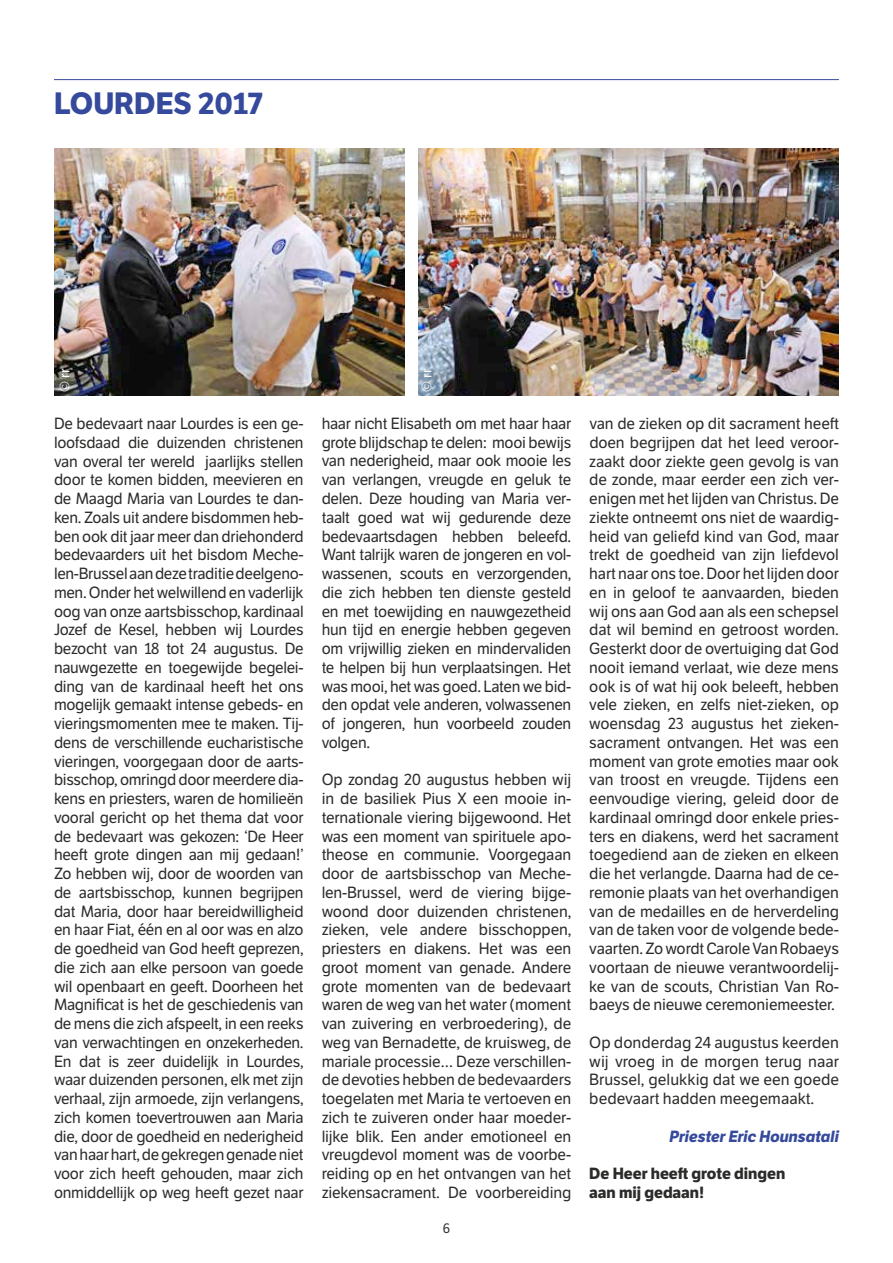
<style>
.page{position:relative;width:893px;height:1263px;background:#fff}
.page>*{position:absolute;margin:0;border:0;box-sizing:border-box;transform-origin:0 0}
.t1{font:700 30px "LFT Etica";color:#354a9c}
.t2{font:15.75px/18.8px "LFT Etica";letter-spacing:-.01em;color:#2b2b2a;text-align:justify}
.t3{font:700 15.75px/18.8px "LFT Etica";color:#2b2b2a}
.t4{font:italic 700 15.75px "LFT Etica";color:#354a9c}
.t5{font:13.5px "LFT Etica";color:#fff}
.t6{font:13.5px "LFT Etica";color:#2b2b2a}
</style>
<div class="page">
<hr style="left:54px;top:79px;width:785px;height:1px;background:#354a9c">
<img style="left:54px;top:149px;width:350px;height:246px">
<img style="left:418px;top:149px;width:421px;height:246px">
<h1 class="t1" style="left:54px;top:85px;width:210px">LOURDES 2017</h1>
<p class="t5" style="left:57px;top:392px;width:24px;rotate:-90deg">© rr</p>
<p class="t5" style="left:419px;top:392px;width:24px;rotate:-90deg">© rr</p>
<p class="t2" style="left:54px;top:414px;width:251px">De bedevaart naar Lourdes is een ge&shy;loofsdaad die duizenden christenen van overal ter wereld jaarlijks stellen door te komen bidden, meevieren en de Maagd Maria van Lourdes te dan&shy;ken. Zoals uit andere bisdommen heb&shy;ben ook dit jaar meer dan driehonderd bedevaarders uit het bisdom Meche&shy;len-Brussel aan deze traditie deelgeno&shy;men. Onder het welwillend en vaderlijk oog van onze aartsbisschop, kardinaal Jozef de Kesel, hebben wij Lourdes bezocht van 18 tot 24 augustus. De nauwgezette en toegewijde begelei&shy;ding van de kardinaal heeft het ons mogelijk gemaakt intense gebeds- en vieringsmomenten mee te maken. Tij&shy;dens de verschillende eucharistische vieringen, voorgegaan door de aarts&shy;bisschop, omringd door meerdere dia&shy;kens en priesters, waren de homilieën vooral gericht op het thema dat voor de bedevaart was gekozen: ‘De Heer heeft grote dingen aan mij gedaan!’ Zo hebben wij, door de woorden van de aartsbisschop, kunnen begrijpen dat Maria, door haar bereidwilligheid en haar Fiat, één en al oor was en alzo de goedheid van God heeft geprezen, die zich aan elke persoon van goede wil openbaart en geeft. Doorheen het Magnificat is het de geschiedenis van de mens die zich afspeelt, in een reeks van verwachtingen en onzekerheden.<br>En dat is zeer duidelijk in Lourdes, waar duizenden personen, elk met zijn verhaal, zijn armoede, zijn verlangens, zich komen toevertrouwen aan Maria die, door de goedheid en nederigheid van haar hart, de gekregen genade niet voor zich heeft gehouden, maar zich onmiddellijk op weg heeft gezet naar</p>
<p class="t2" style="left:322px;top:414px;width:251px">haar nicht Elisabeth om met haar haar grote blijdschap te delen: mooi bewijs van nederigheid, maar ook mooie les van verlangen, vreugde en geluk te delen. Deze houding van Maria ver&shy;taalt goed wat wij gedurende deze bedevaartsdagen hebben beleefd.<br>Want talrijk waren de jongeren en vol&shy;wassenen, scouts en verzorgenden, die zich hebben ten dienste gesteld en met toewijding en nauwgezetheid hun tijd en energie hebben gegeven om vrijwillig zieken en mindervaliden te helpen bij hun verplaatsingen. Het was mooi, het was goed. Laten we bid&shy;den opdat vele anderen, volwassenen of jongeren, hun voorbeeld zouden volgen.</p>
<p class="t2" style="left:322px;top:771px;width:251px">Op zondag 20 augustus hebben wij in de basiliek Pius X een mooie in&shy;ternationale viering bijgewoond. Het was een moment van spirituele apo&shy;theose en communie. Voorgegaan door de aartsbisschop van Meche&shy;len-Brussel, werd de viering bijge&shy;woond door duizenden christenen, zieken, vele andere bisschoppen, priesters en diakens. Het was een groot moment van genade. Andere grote momenten van de bedevaart waren de weg van het water (moment van zuivering en verbroedering), de weg van Bernadette, de kruisweg, de mariale processie… Deze verschillen&shy;de devoties hebben de bedevaarders toegelaten met Maria te vertoeven en zich te zuiveren onder haar moeder&shy;lijke blik. Een ander emotioneel en vreugdevol moment was de voorbe&shy;reiding op en het ontvangen van het ziekensacrament. De voorbereiding</p>
<p class="t6" style="left:443px;top:1220px;width:9px">6</p>
<p class="t2" style="left:589px;top:414px;width:251px">van de zieken op dit sacrament heeft doen begrijpen dat het leed veroor&shy;zaakt door ziekte geen gevolg is van de zonde, maar eerder een zich ver&shy;enigen met het lijden van Christus. De ziekte ontneemt ons niet de waardig&shy;heid van geliefd kind van God, maar trekt de goedheid van zijn liefdevol hart naar ons toe. Door het lijden door en in geloof te aanvaarden, bieden wij ons aan God aan als een schepsel dat wil bemind en getroost worden.<br>Gesterkt door de overtuiging dat God nooit iemand verlaat, wie deze mens ook is of wat hij ook beleeft, hebben vele zieken, en zelfs niet-zieken, op woensdag 23 augustus het zieken&shy;sacrament ontvangen. Het was een moment van grote emoties maar ook van troost en vreugde. Tijdens een eenvoudige viering, geleid door de kardinaal omringd door enkele pries&shy;ters en diakens, werd het sacrament toegediend aan de zieken en elkeen die het verlangde. Daarna had de ce&shy;remonie plaats van het overhandigen van de medailles en de herverdeling van de taken voor de volgende bede&shy;vaarten. Zo wordt Carole Van Robaeys voortaan de nieuwe verantwoordelij&shy;ke van de scouts, Christian Van Ro&shy;baeys de nieuwe ceremoniemeester.</p>
<p class="t2" style="left:589px;top:1033px;width:251px">Op donderdag 24 augustus keerden wij vroeg in de morgen terug naar Brussel, gelukkig dat we een goede bedevaart hadden meegemaakt.</p>
<p class="t4" style="left:669px;top:1126px;width:171px">Priester Eric Hounsatali</p>
<p class="t3" style="left:589px;top:1164px;width:198px">De Heer heeft grote dingen aan mij gedaan!</p>
</div>
